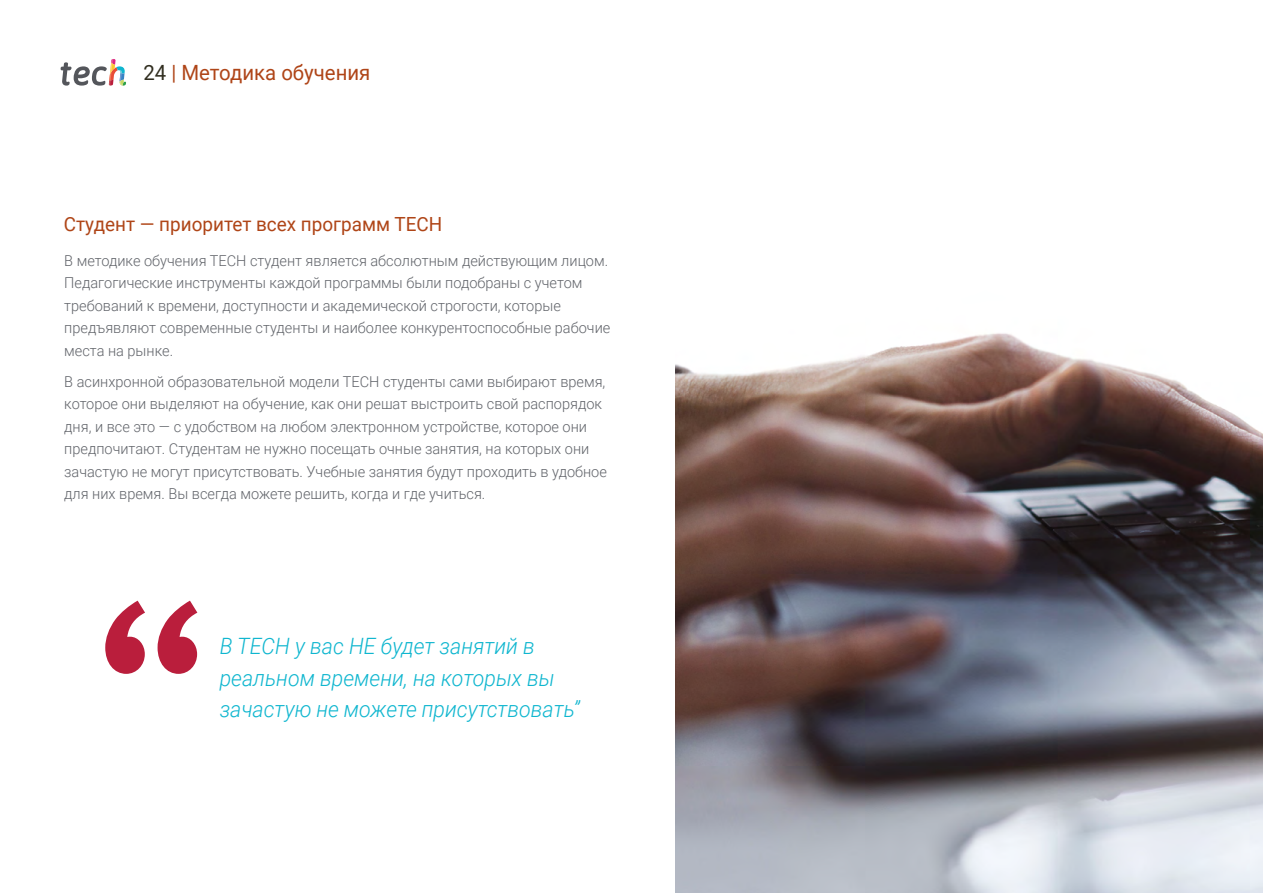
<style>
.page{position:relative;width:1263px;height:893px;background:#fff}
.page>*{position:absolute;margin:0;border:0;box-sizing:border-box;transform-origin:0 0}
.t1{font:italic 300 22.5px/31.5px "Roboto";color:#0fb6cf;scale:.95 1}
.t2{font:21px "Roboto";color:#af4518}
.t3{font:19.5px "Roboto";color:#af4517}
.t4{font:300 15px/22.5px "Roboto";color:#61646a}
.s1{color:#312e20}
</style>
<div class="page">
<svg style="left:61px;top:59px;width:65px;height:27px"></svg>
<svg style="left:105px;top:601px;width:92px;height:73px"></svg>
<img style="left:676px;top:333px;width:587px;height:560px">
<h2 class="t2" style="left:144px;top:57px;width:228px"><span class="s1">24</span> | Методика обучения</h2>
<h3 class="t3" style="left:64px;top:211px;width:380px">Студент — приоритет всех программ TECH</h3>
<p class="t4" style="left:64px;top:248px;width:548px">В методике обучения TECH студент является абсолютным действующим лицом.<br>Педагогические инструменты каждой программы были подобраны с учетом требований к времени, доступности и академической строгости, которые предъявляют современные студенты и наиболее конкурентоспособные рабочие места на рынке.</p>
<p class="t4" style="left:64px;top:369px;width:544px">В асинхронной образовательной модели TECH студенты сами выбирают время, которое они выделяют на обучение, как они решат выстроить свой распорядок дня, и все это — с удобством на любом электронном устройстве, которое они предпочитают. Студентам не нужно посещать очные занятия, на которых они зачастую не могут присутствовать. Учебные занятия будут проходить в удобное для них время. Вы всегда можете решить, когда и где учиться.</p>
<h1 class="t1" style="left:220px;top:629px;width:381px">В TECH у вас НЕ будет занятий в реальном времени, на которых вы зачастую не можете присутствовать”</h1>
</div>
